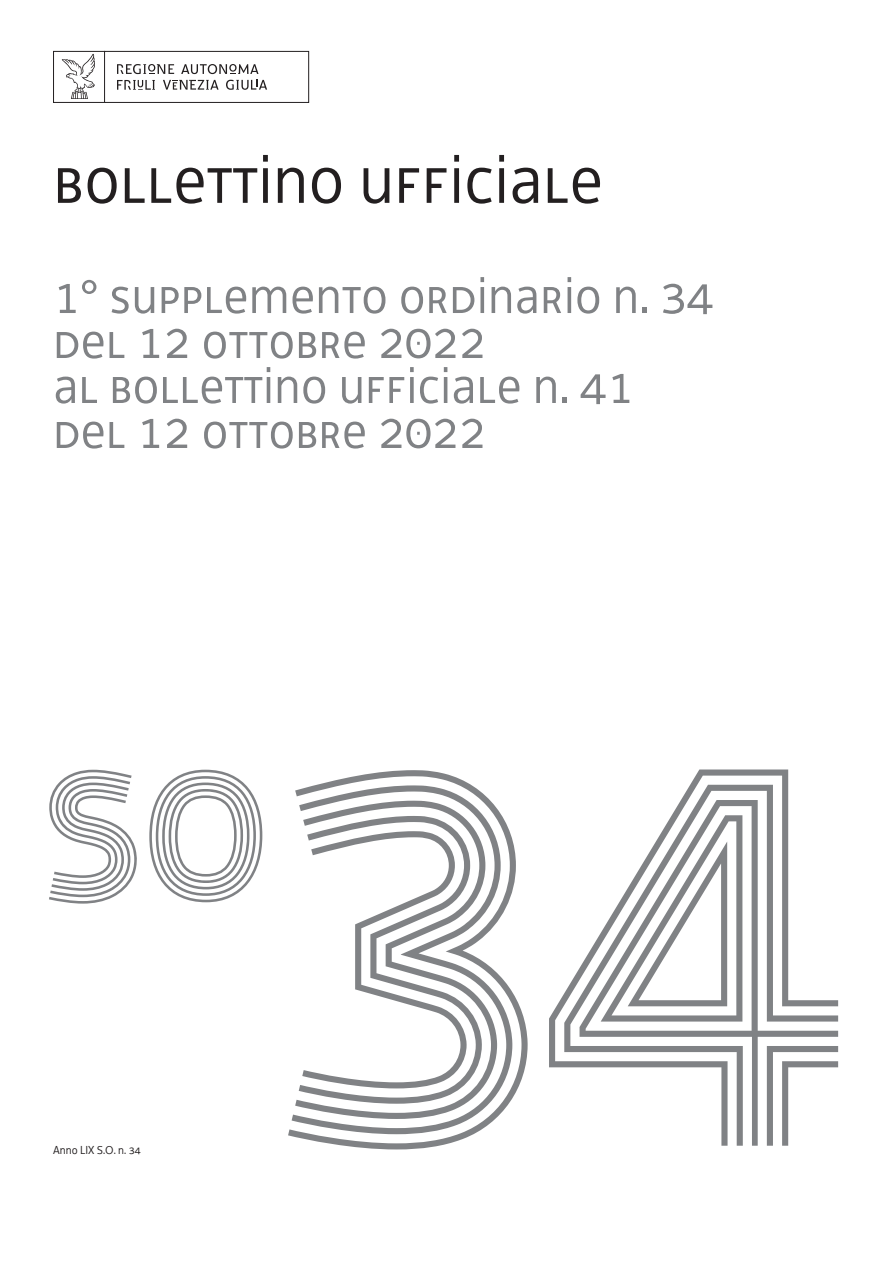
<style>
.page{position:relative;width:893px;height:1263px;background:#fff}
.page>*{position:absolute;margin:0;border:0;box-sizing:border-box;transform-origin:0 0}
.t1{font:72px "Decima UNI";color:#231f20}
.t2{font:54px/45px "Decima UNI";color:#808285}
.t3{font:12px "Decima WE";color:#231f20}
</style>
<div class="page">
<div style="left:53px;top:51px;width:52px;height:52px;border:1px solid #231f20"></div>
<div style="left:104px;top:51px;width:205px;height:52px;border:1px solid #231f20"></div>
<svg style="left:62px;top:54px;width:33px;height:45px"></svg>
<svg style="left:181px;top:64px;width:77px;height:10px"></svg>
<svg style="left:117px;top:64px;width:57px;height:10px"></svg>
<svg style="left:226px;top:80px;width:41px;height:10px"></svg>
<svg style="left:117px;top:80px;width:38px;height:10px"></svg>
<svg style="left:163px;top:80px;width:56px;height:10px"></svg>
<svg style="left:49px;top:770px;width:88px;height:134px"></svg>
<svg style="left:149px;top:769px;width:114px;height:134px"></svg>
<svg style="left:288px;top:770px;width:240px;height:379px"></svg>
<svg style="left:302px;top:831px;width:165px;height:257px"></svg>
<svg style="left:549px;top:769px;width:240px;height:299px"></svg>
<svg style="left:564px;top:785px;width:225px;height:283px"></svg>
<svg style="left:579px;top:800px;width:259px;height:346px"></svg>
<svg style="left:601px;top:815px;width:141px;height:206px"></svg>
<h1 class="t1" style="left:53px;top:137px;width:552px">BOLLETTINO UFFICIALE</h1>
<p class="t2" style="left:53px;top:273px;width:662px">1° sUPPLEmenTO ORDINARIO n. 34<br>DEL 12 ottobre 2022<br>AL BOLLETTINO UFFICIALE N. 41<br>DEL 12 ottobre 2022</p>
<p class="t3" style="left:53px;top:1142px;width:89px">Anno LIX S.O. n. 34</p>
</div>
